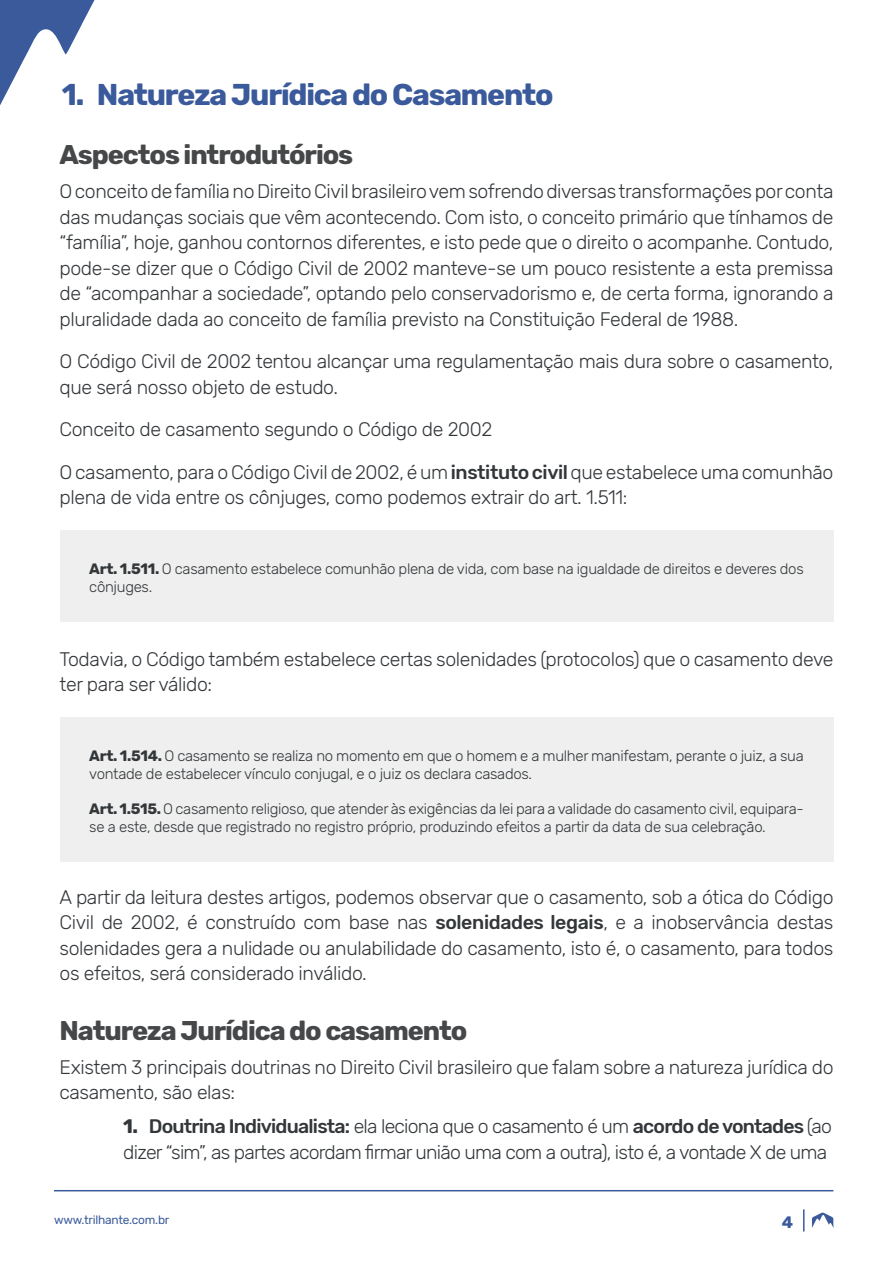
<style>
.page{position:relative;width:893px;height:1263px;background:#fff}
.page>*{position:absolute;margin:0;border:0;box-sizing:border-box;transform-origin:0 0}
.t1{font:700 30px "Rubik";letter-spacing:-.04em;color:#3b5a9b}
.Título_3{font:700 27px "Rubik";letter-spacing:-.04em;color:#454749}
.Parágrafo_Texto{font:300 19.5px/25.5px "Rubik";letter-spacing:-.02em;color:#33373a}
.Parágrafo_Texto-2{font:300 19.5px/25.5px "Rubik";letter-spacing:-.04em;color:#33373a}
.t2{font:700 16.5px "Rubik";color:#3b5a9b}
.Citação_de_Lei_Artig{font:300 15px/18px "Rubik";letter-spacing:-.02em;color:#33373a}
.t3{font:12px "Rubik";letter-spacing:-.02em;color:#3b5a9b}
.s1{font-weight:500}
.s2{font-weight:700}
</style>
<div class="page">
<svg style="left:0;top:0;width:95px;height:105px"></svg>
<svg style="left:803px;top:1209px;width:1px;height:22px"></svg>
<svg style="left:812px;top:1212px;width:22px;height:16px"></svg>
<hr style="left:54px;top:1190px;width:779px;height:1px;background:#3b5a9b">
<div style="left:60px;top:530px;width:773px;height:92px;background:#eeefee"></div>
<div style="left:60px;top:717px;width:773px;height:145px;background:#eeefee"></div>
<p class="t1" style="left:62px;top:77px;width:493px">1. Natureza Jurídica do Casamento</p>
<p class="Título_3" style="left:60px;top:139px;width:295px">Aspectos introdutórios</p>
<p class="Parágrafo_Texto" style="left:60px;top:179px;width:775px;text-align:justify">O conceito de família no Direito Civil brasileiro vem sofrendo diversas transformações por conta das mudanças sociais que vêm acontecendo. Com isto, o conceito primário que tínhamos de “família”, hoje, ganhou contornos diferentes, e isto pede que o direito o acompanhe. Contudo, pode-se dizer que o Código Civil de 2002 manteve-se um pouco resistente a esta premissa de “acompanhar a sociedade”, optando pelo conservadorismo e, de certa forma, ignorando a pluralidade dada ao conceito de família previsto na Constituição Federal de 1988.</p>
<p class="Parágrafo_Texto" style="left:60px;top:349px;width:775px">O Código Civil de 2002 tentou alcançar uma regulamentação mais dura sobre o casamento, que será nosso objeto de estudo.</p>
<p class="Parágrafo_Texto" style="left:60px;top:417px;width:434px">Conceito de casamento segundo o Código de 2002</p>
<p class="Parágrafo_Texto" style="left:60px;top:460px;width:775px">O casamento, para o Código Civil de 2002, é um <span class="s1">instituto civil</span> que estabelece uma comunhão plena de vida entre os cônjuges, como podemos extrair do art. 1.511:</p>
<p class="Citação_de_Lei_Artig" style="left:89px;top:560px;width:716px"><span class="s2">Art. 1.511.</span> O casamento estabelece comunhão plena de vida, com base na igualdade de direitos e deveres dos cônjuges.</p>
<p class="Parágrafo_Texto" style="left:60px;top:647px;width:775px">Todavia, o Código também estabelece certas solenidades (protocolos) que o casamento deve ter para ser válido:</p>
<p class="Citação_de_Lei_Artig" style="left:89px;top:747px;width:716px"><span class="s2">Art. 1.514.</span> O casamento se realiza no momento em que o homem e a mulher manifestam, perante o juiz, a sua vontade de estabelecer vínculo conjugal, e o juiz os declara casados.</p>
<p class="Citação_de_Lei_Artig" style="left:89px;top:800px;width:716px"><span class="s2">Art. 1.515.</span> O casamento religioso, que atender às exigências da lei para a validade do casamento civil, equipara&shy;se a este, desde que registrado no registro próprio, produzindo efeitos a partir da data de sua celebração.</p>
<p class="Parágrafo_Texto" style="left:60px;top:885px;width:775px;text-align:justify">A partir da leitura destes artigos, podemos observar que o casamento, sob a ótica do Código Civil de 2002, é construído com base nas <span class="s1">solenidades legais</span>, e a inobservância destas solenidades gera a nulidade ou anulabilidade do casamento, isto é, o casamento, para todos os efeitos, será considerado inválido.</p>
<p class="Título_3" style="left:60px;top:1015px;width:409px">Natureza Jurídica do casamento</p>
<p class="Parágrafo_Texto" style="left:60px;top:1055px;width:775px">Existem 3 principais doutrinas no Direito Civil brasileiro que falam sobre a natureza jurídica do casamento, são elas:</p>
<p class="Parágrafo_Texto-2" style="left:123px;top:1114px;width:710px"><span class="s2">1.</span> <span class="s1">Doutrina Individualista:</span> ela leciona que o casamento é um <span class="s1">acordo de vontades</span> (ao dizer “sim”, as partes acordam firmar união uma com a outra), isto é, a vontade X de uma</p>
<p class="t3" style="left:54px;top:1213px;width:117px">www.trilhante.com.br</p>
<p class="t2" style="left:782px;top:1212px;width:13px">4</p>
</div>
